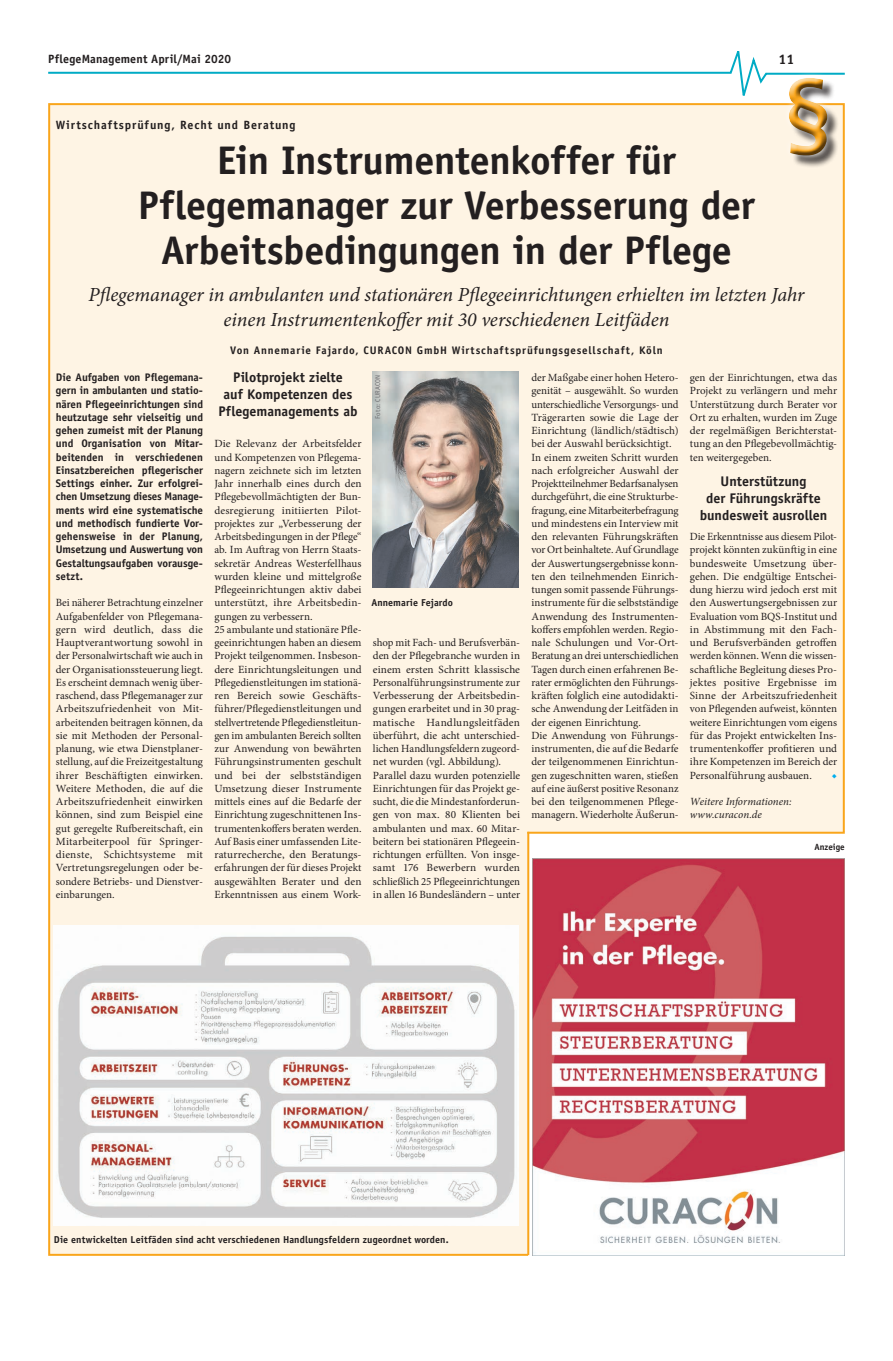
<style>
.page{position:relative;width:893px;height:1361px;background:#fff}
.page>*{position:absolute;margin:0;border:0;box-sizing:border-box;transform-origin:0 0}
.t1{font:700 90px "Vd K Frutiger";color:#f9a51b}
.t2{font:700 40px/45px "Vd K Officina";letter-spacing:-.01em;color:#231f20;text-align:center}
.S1{font:italic 20px/25px "Minion Pro";letter-spacing:-.005em;color:#231f20;text-align:center}
.Z{font:700 14px/17px "Vd K Officina";color:#231f20;text-align:center}
.R{font:700 12px "Vd K Officina";letter-spacing:.065em;color:#231f20}
.R-2{font:700 12px "Vd K Officina";letter-spacing:.01em;color:#231f20}
.G{font:11px/13.2px "Minion Pro";color:#231f20;text-align:justify}
.V1{font:700 11px/13.2px "Vd K Officina";letter-spacing:-.005em;color:#231f20;text-align:justify}
.A{font:700 11px "Vd K Officina";letter-spacing:.075em;color:#231f20}
.G-2{font:italic 11px "Minion Pro";color:#231f20}
.G-3{font:11px "Minion Pro";color:#00aeef}
.BU{font:700 10px "Vd K Officina";letter-spacing:.01em;color:#231f20}
.Vorspann{font:700 9px "Vd K Officina";color:#231f20}
.BU-2{font:7px "Vd K Officina";letter-spacing:.02em;color:#6c6d70}
</style>
<div class="page">
<svg style="left:48px;top:51px;width:797px;height:45px"></svg>
<div style="left:49px;top:104px;width:795px;height:1151px;background:#fef4e4"></div>
<img style="left:372px;top:371px;width:147px;height:216px">
<div style="left:790px;top:79px;width:50px;height:89px;background:#231f20;opacity:.75"></div>
<div style="left:781px;top:70px;width:50px;height:88px;background:#fff;opacity:.75"></div>
<div style="left:784px;top:74px;width:50px;height:89px;background:#231f20;opacity:.75"></div>
<img style="left:54px;top:925px;width:465px;height:300px">
<div style="left:528px;top:832px;width:321px;height:432px;background:#fff"></div>
<hr style="left:527px;top:831px;width:318px;height:2px;background:#f9a51b">
<hr style="left:527px;top:832px;width:2px;height:423px;background:#f9a51b">
<img style="left:533px;top:859px;width:312px;height:397px">
<p class="R-2" style="left:48px;top:51px;width:184px">PflegeManagement April/Mai 2020</p>
<p class="Z" style="left:779px;top:51px;width:17px">11</p>
<h1 class="t1" style="left:785px;top:57px;width:46px">§</h1>
<p class="R" style="left:56px;top:118px;width:241px">Wirtschaftsprüfung, Recht und Beratung</p>
<h1 class="t2" style="left:138px;top:138px;width:618px">Ein Instrumentenkoffer für<br>Pflegemanager zur Verbesserung der<br>Arbeitsbedingungen in der Pflege</h1>
<p class="S1" style="left:88px;top:282px;width:718px">Pflegemanager in ambulanten und stationären Pflegeeinrichtungen erhielten im letzten Jahr einen Instrumentenkoffer mit 30 verschiedenen Leitfäden</p>
<p class="A" style="left:230px;top:343px;width:434px">Von Annemarie Fajardo, CURACON GmbH Wirtschaftsprüfungsgesellschaft, Köln</p>
<p class="V1" style="left:56px;top:371px;width:149px">Die Aufgaben von Pflegemana&shy;gern in ambulanten und statio&shy;nären Pflegeeinrichtungen sind heutzutage sehr vielseitig und gehen zumeist mit der Planung und Organisation von Mitar&shy;beitenden in verschiedenen Einsatzbereichen pflegerischer Settings einher. Zur erfolgrei&shy;chen Umsetzung dieses Manage&shy;ments wird eine systematische und methodisch fundierte Vor&shy;gehensweise in der Planung, Umsetzung und Auswertung von Gestaltungsaufgaben vorausge&shy;setzt.</p>
<p class="G" style="left:56px;top:596px;width:149px">Bei näherer Betrachtung einzelner Aufgabenfelder von Pflegemana&shy;gern wird deutlich, dass die Hauptverantwortung sowohl in der Personalwirtschaft wie auch in der Organisationssteuerung liegt.<br>Es erscheint demnach wenig über&shy;raschend, dass Pflegemanager zur Arbeitszufriedenheit von Mit&shy;arbeitenden beitragen können, da sie mit Methoden der Personal&shy;planung, wie etwa Dienstplaner&shy;stellung, auf die Freizeitgestaltung ihrer Beschäftigten einwirken.<br>Weitere Methoden, die auf die Arbeitszufriedenheit einwirken können, sind zum Beispiel eine gut geregelte Rufbereitschaft, ein Mitarbeiterpool für Springer&shy;dienste, Schichtsysteme mit Vertretungsregelungen oder be&shy;sondere Betriebs- und Dienstver&shy;einbarungen.</p>
<p class="Z" style="left:218px;top:369px;width:141px">Pilotprojekt zielte<br>auf Kompetenzen des<br>Pflegemanagements ab</p>
<p class="G" style="left:214px;top:437px;width:149px">Die Relevanz der Arbeitsfelder und Kompetenzen von Pflegema&shy;nagern zeichnete sich im letzten Jahr innerhalb eines durch den Pflegebevollmächtigten der Bun&shy;desregierung initiierten Pilot&shy;projektes zur „Verbesserung der Arbeitsbedingungen in der Pflege“ ab. Im Auftrag von Herrn Staats&shy;sekretär Andreas Westerfellhaus wurden kleine und mittelgroße Pflegeeinrichtungen aktiv dabei unterstützt, ihre Arbeitsbedin&shy;gungen zu verbessern.</p>
<p class="G" style="left:214px;top:623px;width:149px">25 ambulante und stationäre Pfle&shy;geeinrichtungen haben an diesem Projekt teilgenommen. Insbeson&shy;dere Einrichtungsleitungen und Pflegedienstleitungen im stationä&shy;ren Bereich sowie Geschäfts&shy;führer/Pflegedienstleitungen und stellvertretende Pflegedienstleitun&shy;gen im ambulanten Bereich sollten zur Anwendung von bewährten Führungsinstrumenten geschult und bei der selbstständigen Umsetzung dieser Instrumente mittels eines auf die Bedarfe der Einrichtung zugeschnittenen Ins&shy;trumentenkoffers beraten werden.</p>
<p class="G" style="left:214px;top:835px;width:149px">Auf Basis einer umfassenden Lite&shy;raturrecherche, den Beratungs&shy;erfahrungen der für dieses Projekt ausgewählten Berater und den Erkenntnissen aus einem Work-</p>
<p class="G" style="left:531px;top:371px;width:149px">der Maßgabe einer hohen Hetero&shy;genität – ausgewählt. So wurden unterschiedliche Versorgungs- und Trägerarten sowie die Lage der Einrichtung (ländlich/städtisch) bei der Auswahl berücksichtigt.</p>
<p class="G" style="left:531px;top:450px;width:149px">In einem zweiten Schritt wurden nach erfolgreicher Auswahl der Projektteilnehmer Bedarfsanalysen durchgeführt, die eine Strukturbe&shy;fragung, eine Mitarbeiterbefragung und mindestens ein Interview mit den relevanten Führungskräften vor Ort beinhaltete. Auf Grundlage der Auswertungsergebnisse konn&shy;ten den teilnehmenden Einrich&shy;tungen somit passende Führungs&shy;instrumente für die selbstständige Anwendung des Instrumenten&shy;koffers empfohlen werden. Regio&shy;nale Schulungen und Vor-Ort-Beratung an drei unterschiedlichen Tagen durch einen erfahrenen Be&shy;rater ermöglichten den Führungs&shy;kräften folglich eine autodidakti&shy;sche Anwendung der Leitfäden in der eigenen Einrichtung.</p>
<p class="G" style="left:531px;top:729px;width:149px">Die Anwendung von Führungs&shy;instrumenten, die auf die Bedarfe der teilgenommenen Einrichtun&shy;gen zugeschnitten waren, stießen auf eine äußerst positive Resonanz bei den teilgenommenen Pflege&shy;managern. Wiederholte Äußerun-</p>
<p class="G" style="left:690px;top:371px;width:149px">gen der Einrichtungen, etwa das Projekt zu verlängern und mehr Unterstützung durch Berater vor Ort zu erhalten, wurden im Zuge der regelmäßigen Berichterstat&shy;tung an den Pflegebevollmächtig&shy;ten weitergegeben.</p>
<p class="Z" style="left:700px;top:473px;width:129px">Unterstützung<br>der Führungskräfte bundesweit ausrollen</p>
<p class="G" style="left:690px;top:530px;width:149px">Die Erkenntnisse aus diesem Pilot&shy;projekt könnten zukünftig in eine bundesweite Umsetzung über&shy;gehen. Die endgültige Entschei&shy;dung hierzu wird jedoch erst mit den Auswertungsergebnissen zur Evaluation vom BQS-Institut und in Abstimmung mit den Fach&shy;und Berufsverbänden getroffen werden können. Wenn die wissen&shy;schaftliche Begleitung dieses Pro&shy;jektes positive Ergebnisse im Sinne der Arbeitszufriedenheit von Pflegenden aufweist, könnten weitere Einrichtungen vom eigens für das Projekt entwickelten Ins&shy;trumentenkoffer profitieren und ihre Kompetenzen im Bereich der Personalführung ausbauen.</p>
<p class="BU-2" style="left:374px;top:419px;width:45px;rotate:-90deg">Foto: CURACON</p>
<p class="BU" style="left:371px;top:597px;width:83px">Annemarie Fejardo</p>
<p class="G" style="left:373px;top:636px;width:149px">shop mit Fach- und Berufsverbän&shy;den der Pflegebranche wurden in einem ersten Schritt klassische Personalführungsinstrumente zur Verbesserung der Arbeitsbedin&shy;gungen erarbeitet und in 30 prag&shy;matische Handlungsleitfäden überführt, die acht unterschied&shy;lichen Handlungsfeldern zugeord&shy;net wurden (vgl. Abbildung).</p>
<p class="G" style="left:373px;top:768px;width:149px">Parallel dazu wurden potenzielle Einrichtungen für das Projekt ge&shy;sucht, die die Mindestanforderun&shy;gen von max. 80 Klienten bei ambulanten und max. 60 Mitar&shy;beitern bei stationären Pflegeein&shy;richtungen erfüllten. Von insge&shy;samt 176 Bewerbern wurden schließlich 25 Pflegeeinrichtungen in allen 16 Bundesländern – unter</p>
<p class="G-3" style="left:832px;top:768px;width:7px">◆</p>
<p class="G-2" style="left:690px;top:794px;width:103px">Weitere Informationen:</p>
<p class="G-2" style="left:690px;top:807px;width:74px">www.curacon.de</p>
<p class="Vorspann" style="left:814px;top:841px;width:32px">Anzeige</p>
<p class="BU" style="left:54px;top:1233px;width:396px">Die entwickelten Leitfäden sind acht verschiedenen Handlungsfeldern zugeordnet worden.</p>
</div>
